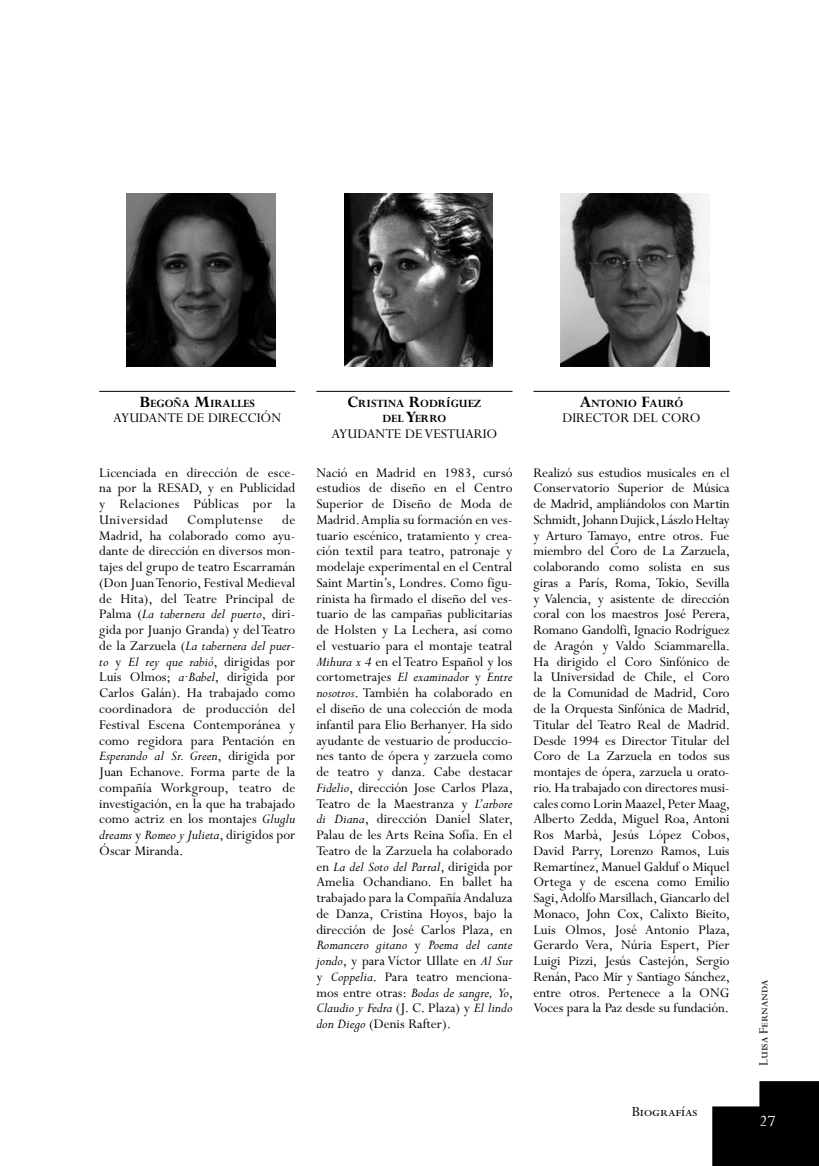
<style>
.page{position:relative;width:819px;height:1166px;background:#fff}
.page>*{position:absolute;margin:0;border:0;box-sizing:border-box;transform-origin:0 0}
.t1{font:17.5px "Perpetua Std";color:#fff}
.t2{font:15.75px "Perpetua Std";color:#000}
.t3{font:14.88px/15.8px "Perpetua Std";color:#000;text-align:justify}
.t4{font:14px "Perpetua Std";color:#000}
.t5{font:700 12.25px/15.8px "Perpetua Std";color:#000;text-align:center}
.s1{font-size:17.5px}
.s2{font-style:italic}
</style>
<div class="page">
<svg style="left:712px;top:1081px;width:107px;height:85px;background:#222"></svg>
<img style="left:126px;top:193px;width:149px;height:174px">
<img style="left:344px;top:193px;width:149px;height:174px">
<hr style="left:99px;top:391px;width:196px;height:1px;background:#000">
<hr style="left:316px;top:391px;width:196px;height:1px;background:#000">
<hr style="left:533px;top:391px;width:196px;height:1px;background:#000">
<img style="left:561px;top:193px;width:148px;height:174px">
<p class="t5" style="left:139px;top:396px;width:117px"><span class="s1">B</span>EGOÑA <span class="s1">M</span>IRALLES</p>
<p class="t3" style="left:113px;top:411px;width:18px">Ayudante</p>
<p class="t3" style="left:187px;top:411px;width:31px">de dirección</p>
<p class="t3" style="left:99px;top:465px;width:198px">Licenciada en dirección de esce&shy;na por la RESAD, y en Publicidad y Relaciones Públicas por la Universidad</p>
<p class="t3" style="left:99px;top:512px;width:198px;text-indent:183px">de Madrid, ha colaborado como ayu&shy;dante de dirección en diversos mon&shy;tajes del grupo de teatro Escarramán (Don Juan Tenorio, Festival Medieval de Hita), del Teatre Principal de Palma (<span class="s2">La tabernera del puerto</span>, diri&shy;gida por Juanjo Granda) y del Teatro de la Zarzuela (<span class="s2">La tabernera del puer&shy;to</span> y <span class="s2">El rey que rabió</span>, dirigidas por Luis Olmos; <span class="s2">a∙Babel</span>, dirigida por Carlos Galán). Ha trabajado como coordinadora de producción del Festival Escena Contemporánea y como regidora para Pentación en <span class="s2">Esperando al Sr. Green</span>, dirigida por Juan Echanove. Forma parte de la compañía Workgroup, teatro de investigación, en la que ha trabajado como actriz en los montajes <span class="s2">Gluglu dreams</span> y <span class="s2">Romeo y Julieta</span>, dirigidos por Óscar Miranda.</p>
<p class="t3" style="left:187px;top:512px;width:77px">Complutense</p>
<p class="t5" style="left:347px;top:396px;width:135px"><span class="s1">C</span>RISTINA <span class="s1">R</span>ODRÍGUEZ<br>DEL <span class="s1">Y</span>ERRO</p>
<p class="t3" style="left:331px;top:426px;width:18px">Ayudante</p>
<p class="t3" style="left:405px;top:426px;width:29px">de vestuario</p>
<p class="t3" style="left:316px;top:465px;width:198px">Nació en Madrid en 1983, cursó estudios de diseño en el Centro Superior de Diseño de Moda de Madrid. Amplia su formación en ves&shy;tuario escénico, tratamiento y crea&shy;ción textil para teatro, patronaje y modelaje experimental en el Central Saint Martin’s, Londres. Como figu&shy;rinista ha firmado el diseño del ves&shy;tuario de las campañas publicitarias de Holsten y La Lechera, así como el vestuario para el montaje teatral <span class="s2">Mihura x 4</span> en el Teatro Español y los cortometrajes <span class="s2">El examinador</span> y <span class="s2">Entre nosotros</span>. También ha colaborado en el diseño de una colección de moda infantil para Elio Berhanyer. Ha sido ayudante de vestuario de produccio&shy;nes tanto de ópera y zarzuela como de teatro y danza. Cabe destacar <span class="s2">Fidelio</span>, dirección Jose Carlos Plaza, Teatro de la Maestranza y <span class="s2">L’arbore di Diana</span>, dirección Daniel Slater, Palau de les Arts Reina Sofía. En el Teatro de la Zarzuela ha colaborado en <span class="s2">La del Soto del Parral</span>, dirigida por Amelia Ochandiano. En ballet ha trabajado para la Compañía Andaluza de Danza, Cristina Hoyos, bajo la dirección de José Carlos Plaza, en <span class="s2">Romancero gitano</span> y <span class="s2">Poema del cante jondo</span>, y para Víctor Ullate en <span class="s2">Al Sur </span>y <span class="s2">Coppelia</span>. Para teatro menciona&shy;mos entre otras: <span class="s2">Bodas de sangre, Yo</span>, <span class="s2">Claudio y Fedra</span> (J. C. Plaza) y <span class="s2">El lindo don Diego</span> (Denis Rafter).</p>
<p class="t5" style="left:579px;top:396px;width:105px"><span class="s1">A</span>NTONIO <span class="s1">F</span>AURÓ</p>
<p class="t3" style="left:562px;top:411px;width:10px">director</p>
<p class="t3" style="left:633px;top:411px;width:10px">del</p>
<p class="t3" style="left:661px;top:411px;width:11px">coro</p>
<p class="t3" style="left:533px;top:465px;width:198px">Realizó sus estudios musicales en el Conservatorio Superior de Música de Madrid, ampliándolos con Martin Schmidt, Johann Dujick, Lászlo Heltay y Arturo Tamayo, entre otros. Fue miembro del Coro de La Zarzuela, colaborando como solista en sus giras a París, Roma, Tokio, Sevilla y Valencia, y asistente de dirección coral con los maestros José Perera, Romano Gandolfi, Ignacio Rodríguez de Aragón y Valdo Sciammarella.<br>Ha dirigido el Coro Sinfónico de la Universidad de Chile, el Coro de la Comunidad de Madrid, Coro de la Orquesta Sinfónica de Madrid, Titular del Teatro Real de Madrid.<br>Desde 1994 es Director Titular del Coro de La Zarzuela en todos sus montajes de ópera, zarzuela u orato&shy;rio. Ha trabajado con directores musi&shy;cales como Lorin Maazel, Peter Maag, Alberto Zedda, Miguel Roa, Antoni Ros Marbà, Jesús López Cobos, David Parry, Lorenzo Ramos, Luis Remartínez, Manuel Galduf o Miquel Ortega y de escena como Emilio Sagi, Adolfo Marsillach, Giancarlo del Monaco, John Cox, Calixto Bieito, Luis Olmos, José Antonio Plaza, Gerardo Vera, Núria Espert, Pier Luigi Pizzi, Jesús Castejón, Sergio Renán, Paco Mir y Santiago Sánchez, entre otros. Pertenece a la ONG Voces para la Paz desde su fundación.</p>
<p class="t2" style="left:631px;top:1103px;width:67px">Biografías</p>
<p class="t4" style="left:756px;top:1066px;width:88px;rotate:-90deg">Luisa Fernanda</p>
<p class="t1" style="left:759px;top:1111px;width:18px">27</p>
</div>
